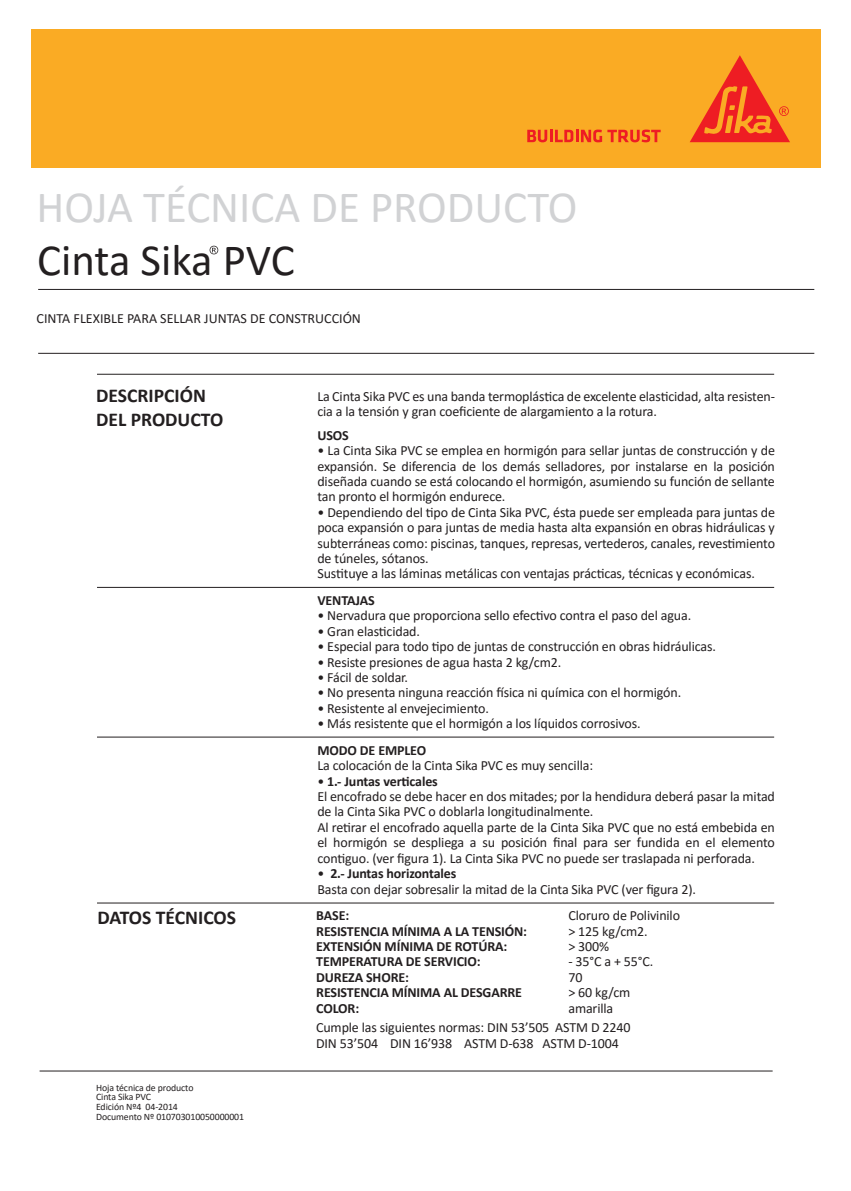
<style>
.page{position:relative;width:851px;height:1191px;background:#fff}
.page>*{position:absolute;margin:0;border:0;box-sizing:border-box;transform-origin:0 0}
.t1{font:44.8px "Calibri";color:#d1d2d4}
.t2{font:44.8px "Calibri";letter-spacing:-.005em;color:#231f20}
.t3{font:700 19.6px/23.6px "Calibri";color:#231f20}
.t4{font:14px/15.4px "Calibri";letter-spacing:-.01em;color:#231f20}
.t5{font:700 14px "Calibri";letter-spacing:-.01em;color:#231f20}
.t6{font:9.8px/9.8px "Calibri";letter-spacing:-.01em;color:#231f20}
.s1{font-weight:700}
</style>
<div class="page">
<hr style="left:38px;top:289px;width:776px;height:1px;background:#231f20">
<hr style="left:38px;top:353px;width:776px;height:1px;background:#231f20">
<hr style="left:40px;top:1070px;width:732px;height:1px;background:#231f20">
<hr style="left:97px;top:374px;width:677px;height:1px;background:#231f20">
<hr style="left:97px;top:587px;width:677px;height:1px;background:#231f20">
<hr style="left:97px;top:736px;width:677px;height:1px;background:#231f20">
<hr style="left:97px;top:902px;width:677px;height:1px;background:#231f20">
<svg style="left:209px;top:246px;width:9px;height:8px"></svg>
<div style="left:31px;top:29px;width:789px;height:139px;background:#faab24"></div>
<svg style="left:527px;top:130px;width:133px;height:12px"></svg>
<svg style="left:690px;top:55px;width:100px;height:87px"></svg>
<h1 class="t1" style="left:37px;top:175px;width:542px">HOJA TÉCNICA DE PRODUCTO</h1>
<h1 class="t2" style="left:37px;top:229px;width:259px">Cinta Sika PVC</h1>
<p class="t4" style="left:37px;top:310px;width:326px">CINTA FLEXIBLE PARA SELLAR JUNTAS DE CONSTRUCCIÓN</p>
<h2 class="t3" style="left:96px;top:383px;width:129px">DESCRIPCIÓN<br>DEL PRODUCTO</h2>
<p class="t4" style="left:317px;top:388px;width:459px">La Cinta Sika PVC es una banda termoplástica de excelente elasticidad, alta resisten&shy;cia a la tensión y gran coeficiente de alargamiento a la rotura.</p>
<p class="t5" style="left:317px;top:425px;width:33px">USOS</p>
<p class="t4" style="left:317px;top:442px;width:459px;text-align:justify">• La Cinta Sika PVC se emplea en hormigón para sellar juntas de construcción y de expansión. Se diferencia de los demás selladores, por instalarse en la posición diseñada cuando se está colocando el hormigón, asumiendo su función de sellante tan pronto el hormigón endurece.</p>
<p class="t4" style="left:317px;top:504px;width:459px">• Dependiendo del tipo de Cinta Sika PVC, ésta puede ser empleada para juntas de poca expansión o para juntas de media hasta alta expansión en obras hidráulicas y subterráneas como: piscinas, tanques, represas, vertederos, canales, revestimiento de túneles, sótanos.<br>Sustituye a las láminas metálicas con ventajas prácticas, técnicas y económicas.</p>
<p class="t5" style="left:317px;top:590px;width:59px">VENTAJAS</p>
<p class="t4" style="left:317px;top:607px;width:375px">• Nervadura que proporciona sello efectivo contra el paso del agua.</p>
<p class="t4" style="left:317px;top:623px;width:104px">• Gran elasticidad.</p>
<p class="t4" style="left:317px;top:638px;width:400px">• Especial para todo tipo de juntas de construcción en obras hidráulicas.</p>
<p class="t4" style="left:317px;top:654px;width:245px">• Resiste presiones de agua hasta 2 kg/cm2.</p>
<p class="t4" style="left:317px;top:669px;width:92px">• Fácil de soldar.</p>
<p class="t4" style="left:317px;top:684px;width:365px">• No presenta ninguna reacción física ni química con el hormigón.</p>
<p class="t4" style="left:317px;top:700px;width:173px">• Resistente al envejecimiento.</p>
<p class="t4" style="left:317px;top:715px;width:325px">• Más resistente que el hormigón a los líquidos corrosivos.</p>
<p class="t5" style="left:317px;top:740px;width:110px">MODO DE EMPLEO</p>
<p class="t4" style="left:317px;top:757px;width:277px">La colocación de la Cinta Sika PVC es muy sencilla:</p>
<p class="t4" style="left:317px;top:773px;width:459px">• <span class="s1">1.- Juntas verticales<br></span>El encofrado se debe hacer en dos mitades; por la hendidura deberá pasar la mitad de la Cinta Sika PVC o doblarla longitudinalmente.<br>Al retirar el encofrado aquella parte de la Cinta Sika PVC que no está embebida en el hormigón se despliega a su posición final para ser fundida en el elemento contiguo. (ver figura 1). La Cinta Sika PVC no puede ser traslapada ni perforada.</p>
<p class="t4" style="left:317px;top:865px;width:380px">• <span class="s1">2.- Juntas horizontales<br></span>Basta con dejar sobresalir la mitad de la Cinta Sika PVC (ver figura 2).</p>
<p class="t5" style="left:316px;top:905px;width:34px">BASE:</p>
<p class="t4" style="left:568px;top:907px;width:113px">Cloruro de Polivinilo</p>
<p class="t5" style="left:316px;top:921px;width:212px">RESISTENCIA MÍNIMA A LA TENSIÓN:</p>
<p class="t4" style="left:568px;top:922px;width:81px">&gt; 125 kg/cm2.</p>
<p class="t5" style="left:316px;top:936px;width:192px">EXTENSIÓN MÍNIMA DE ROTÚRA:</p>
<p class="t4" style="left:568px;top:938px;width:42px">&gt; 300%</p>
<p class="t5" style="left:316px;top:951px;width:166px">TEMPERATURA DE SERVICIO:</p>
<p class="t4" style="left:568px;top:953px;width:86px">- 35°C a + 55°C.</p>
<p class="t5" style="left:316px;top:967px;width:94px">DUREZA SHORE:</p>
<p class="t4" style="left:568px;top:969px;width:16px">70</p>
<p class="t5" style="left:316px;top:982px;width:207px">RESISTENCIA MÍNIMA AL DESGARRE</p>
<p class="t4" style="left:568px;top:984px;width:63px">&gt; 60 kg/cm</p>
<p class="t5" style="left:316px;top:998px;width:44px">COLOR:</p>
<p class="t4" style="left:568px;top:999px;width:46px">amarilla</p>
<h2 class="t3" style="left:97px;top:905px;width:140px">DATOS TÉCNICOS</h2>
<p class="t6" style="left:96px;top:1082px;width:149px">Hoja técnica de producto<br>Cinta Sika PVC<br>Edición Nº4 04-2014<br>Documento Nº 010703010050000001</p>
<p class="t4" style="left:316px;top:1019px;width:316px">Cumple las siguientes normas: DIN 53’505 ASTM D 2240<br>DIN 53’504 DIN 16’938 ASTM D-638 ASTM D-1004</p>
</div>
